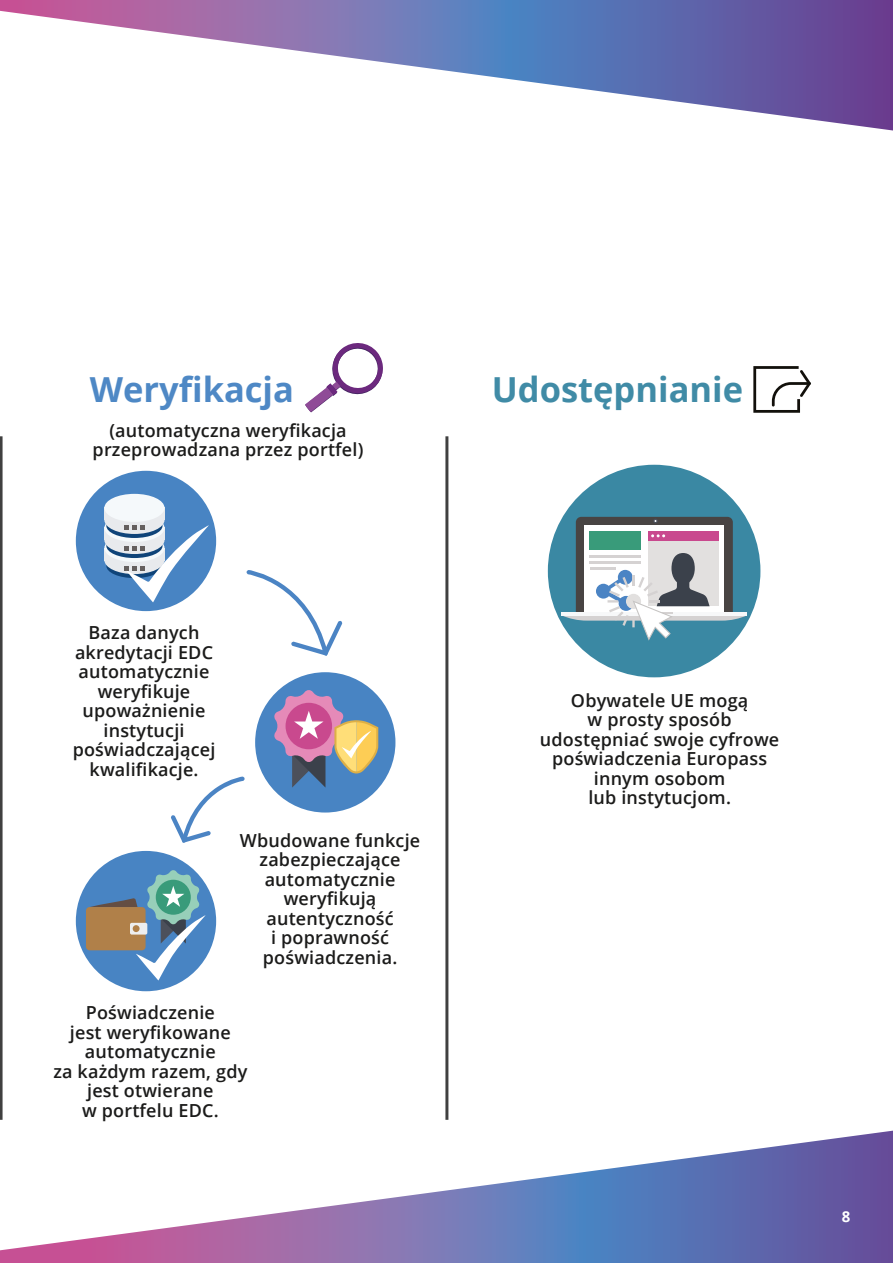
<style>
.page{position:relative;width:893px;height:1263px;background:#fff}
.page>*{position:absolute;margin:0;border:0;box-sizing:border-box;transform-origin:0 0}
.Body{font:700 34.5px "Open Sans";color:#408ba6}
.Body-2{font:700 34.5px "Open Sans";color:#4e88c5}
.Body-3{font:600 18px/19.5px "Open Sans";letter-spacing:.01em;color:#1b1b1a;text-align:center}
.t1{font:700 15px "Open Sans";color:#fff}
</style>
<div class="page">
<svg style="left:0;top:1131px;width:893px;height:132px"></svg>
<svg style="left:0;top:0;width:893px;height:130px"></svg>
<hr style="left:445px;top:436px;width:3px;height:684px;background:#000">
<hr style="left:0;top:436px;width:3px;height:684px;background:#000">
<div style="left:76px;top:471px;width:140px;height:140px;background:#4884c3;border-radius:50%"></div>
<div style="left:548px;top:465px;width:212px;height:212px;background:#3a88a3;border-radius:50%"></div>
<div style="left:76px;top:851px;width:140px;height:140px;background:#4884c3;border-radius:50%"></div>
<div style="left:255px;top:672px;width:140px;height:140px;background:#4884c3;border-radius:50%"></div>
<svg style="left:753px;top:366px;width:58px;height:47px"></svg>
<svg style="left:305px;top:343px;width:78px;height:69px"></svg>
<svg style="left:246px;top:570px;width:96px;height:86px"></svg>
<svg style="left:171px;top:776px;width:74px;height:67px"></svg>
<svg style="left:106px;top:554px;width:57px;height:24px"></svg>
<div style="left:104px;top:546px;width:61px;height:28px;background:#e8eaed;border-radius:50%"></div>
<div style="left:104px;top:548px;width:61px;height:12px;background:#e8eaed"></div>
<div style="left:104px;top:534px;width:61px;height:28px;background:#f5f9fb;border-radius:50%"></div>
<svg style="left:106px;top:534px;width:57px;height:24px"></svg>
<div style="left:104px;top:526px;width:61px;height:28px;background:#e8eaed;border-radius:50%"></div>
<div style="left:104px;top:528px;width:61px;height:12px;background:#e8eaed"></div>
<div style="left:104px;top:514px;width:61px;height:28px;background:#f5f9fb;border-radius:50%"></div>
<svg style="left:106px;top:514px;width:57px;height:24px"></svg>
<div style="left:104px;top:506px;width:61px;height:28px;background:#e8eaed;border-radius:50%"></div>
<div style="left:104px;top:508px;width:61px;height:12px;background:#e8eaed"></div>
<div style="left:104px;top:494px;width:61px;height:28px;background:#f5f9fb;border-radius:50%"></div>
<svg style="left:124px;top:525px;width:85px;height:77px"></svg>
<svg style="left:273px;top:689px;width:105px;height:99px"></svg>
<svg style="left:562px;top:517px;width:185px;height:124px"></svg>
<svg style="left:86px;top:870px;width:120px;height:110px"></svg>
<p class="Body-2" style="left:90px;top:365px;width:206px">Weryfikacja</p>
<p class="Body" style="left:492px;top:365px;width:253px">Udostępnianie</p>
<p class="Body-3" style="left:93px;top:420px;width:272px">(automatyczna weryfikacja przeprowadzana przez portfel)</p>
<p class="Body-3" style="left:73px;top:622px;width:144px">Baza danych akredytacji EDC automatycznie weryfikuje upoważnienie instytucji poświadczającej kwalifikacje.</p>
<p class="Body-3" style="left:240px;top:830px;width:182px">Wbudowane funkcje zabezpieczające automatycznie weryfikują autentyczność<br>i poprawność poświadczenia.</p>
<p class="Body-3" style="left:53px;top:1002px;width:195px">Poświadczenie<br>jest weryfikowane automatycznie<br>za każdym razem, gdy jest otwierane<br>w portfelu EDC.</p>
<p class="Body-3" style="left:540px;top:690px;width:241px">Obywatele UE mogą<br>w prosty sposób udostępniać swoje cyfrowe poświadczenia Europass innym osobom<br>lub instytucjom.</p>
<p class="t1" style="left:842px;top:1206px;width:10px">8</p>
</div>
